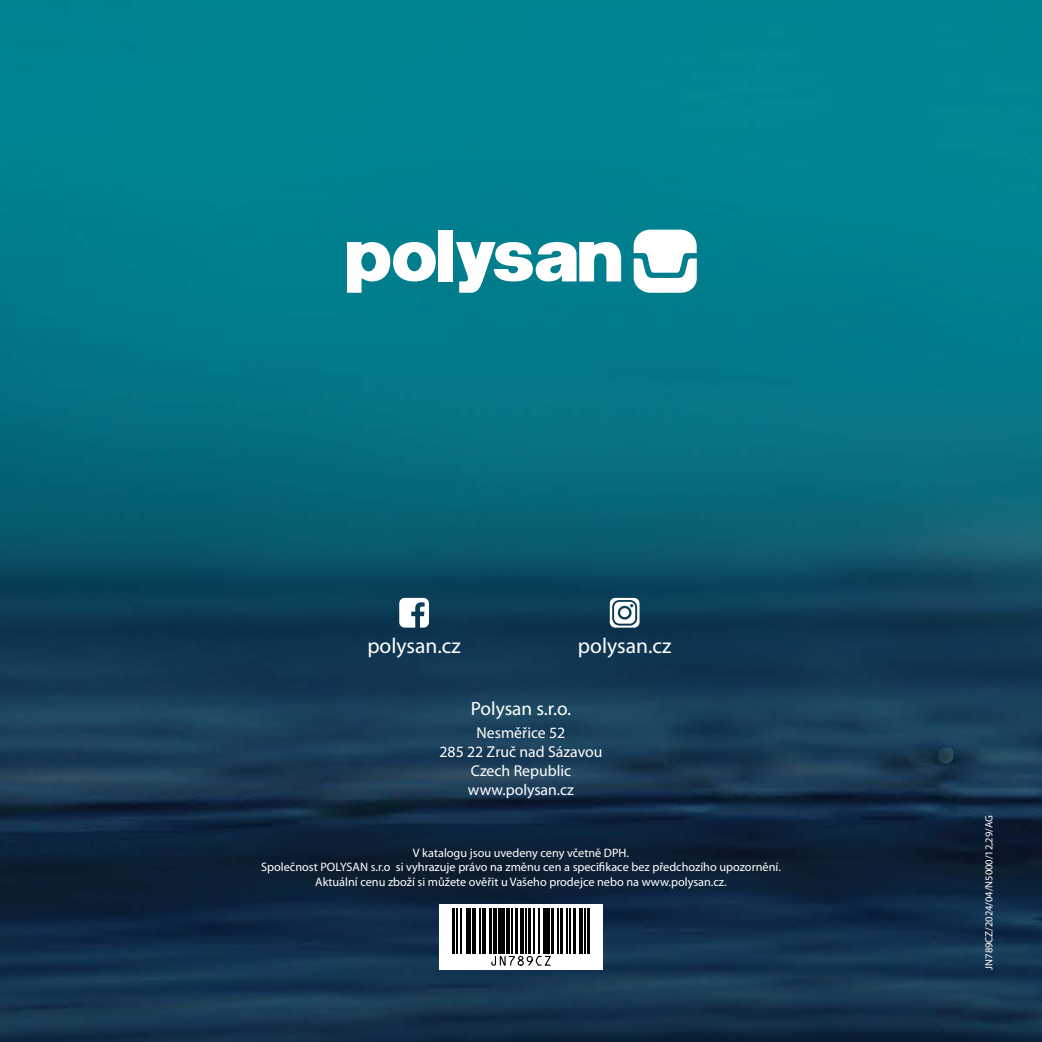
<style>
.page{position:relative;width:1042px;height:1042px;background:#fff}
.page>*{position:absolute;margin:0;border:0;box-sizing:border-box;transform-origin:0 0}
.t1{font:21.53px "Myriad Pro";color:#fff}
.t2{font:19.25px "Myriad Pro";color:#fff}
.t3{font:15.75px/18.9px "Myriad Pro";color:#fff;text-align:center}
.t4{font:12.25px/14.7px "Myriad Pro";color:#fff;text-align:center}
.t5{font:10.5px "Myriad Pro";color:#fff}
</style>
<div class="page">
<img style="left:0;top:0;width:1042px;height:1042px">
<div style="left:438px;top:230px;width:15px;height:51px;background:#fff"></div>
<svg style="left:633px;top:230px;width:64px;height:63px"></svg>
<svg style="left:456px;top:242px;width:165px;height:51px"></svg>
<svg style="left:347px;top:242px;width:89px;height:51px"></svg>
<div style="left:439px;top:904px;width:164px;height:65px;background:#fff"></div>
<svg style="left:452px;top:908px;width:138px;height:46px"></svg>
<hr style="left:453px;top:908px;width:2px;height:46px;background:#000">
<hr style="left:456px;top:908px;width:1px;height:46px;background:#000">
<hr style="left:460px;top:908px;width:1px;height:46px;background:#000">
<hr style="left:466px;top:908px;width:1px;height:46px;background:#000">
<hr style="left:468px;top:908px;width:3px;height:46px;background:#000">
<hr style="left:472px;top:908px;width:4px;height:46px;background:#000">
<hr style="left:479px;top:908px;width:2px;height:46px;background:#000">
<hr style="left:482px;top:908px;width:3px;height:46px;background:#000">
<hr style="left:489px;top:908px;width:3px;height:46px;background:#000">
<hr style="left:493px;top:908px;width:3px;height:46px;background:#000">
<hr style="left:498px;top:908px;width:2px;height:46px;background:#000">
<hr style="left:501px;top:908px;width:4px;height:46px;background:#000">
<hr style="left:506px;top:908px;width:4px;height:46px;background:#000">
<hr style="left:511px;top:908px;width:1px;height:46px;background:#000">
<hr style="left:515px;top:908px;width:2px;height:46px;background:#000">
<hr style="left:520px;top:908px;width:3px;height:46px;background:#000">
<hr style="left:526px;top:908px;width:1px;height:46px;background:#000">
<hr style="left:528px;top:908px;width:3px;height:46px;background:#000">
<hr style="left:533px;top:908px;width:1px;height:46px;background:#000">
<hr style="left:538px;top:908px;width:1px;height:46px;background:#000">
<hr style="left:543px;top:908px;width:2px;height:46px;background:#000">
<hr style="left:546px;top:908px;width:4px;height:46px;background:#000">
<hr style="left:551px;top:908px;width:3px;height:46px;background:#000">
<hr style="left:557px;top:908px;width:2px;height:46px;background:#000">
<hr style="left:560px;top:908px;width:2px;height:46px;background:#000">
<hr style="left:566px;top:908px;width:1px;height:46px;background:#000">
<hr style="left:570px;top:908px;width:1px;height:46px;background:#000">
<hr style="left:573px;top:908px;width:3px;height:46px;background:#000">
<hr style="left:579px;top:908px;width:4px;height:46px;background:#000">
<hr style="left:584px;top:908px;width:2px;height:46px;background:#000">
<hr style="left:587px;top:908px;width:2px;height:46px;background:#000">
<svg style="left:491px;top:955px;width:60px;height:11px"></svg>
<svg style="left:399px;top:598px;width:30px;height:29px"></svg>
<svg style="left:610px;top:598px;width:29px;height:29px"></svg>
<div style="left:620px;top:608px;width:9px;height:9px;background:#fff;border-radius:50%"></div>
<h1 class="t1" style="left:367px;top:634px;width:95px">polysan.cz</h1>
<h1 class="t1" style="left:578px;top:634px;width:95px">polysan.cz</h1>
<h2 class="t2" style="left:471px;top:698px;width:102px">Polysan s.r.o.</h2>
<p class="t3" style="left:439px;top:723px;width:164px">Nesměřice 52<br>285 22 Zruč nad Sázavou<br>Czech Republic www.polysan.cz</p>
<p class="t4" style="left:261px;top:845px;width:521px">V katalogu jsou uvedeny ceny včetně DPH.<br>Společnost POLYSAN s.r.o si vyhrazuje právo na změnu cen a specifikace bez předchozího upozornění.<br>Aktuální cenu zboží si můžete ověřit u Vašeho prodejce nebo na www.polysan.cz.</p>
<p class="t5" style="left:983px;top:969px;width:156px;rotate:-90deg">JN789CZ/2024/04/N5000/12,29/AG</p>
</div>
